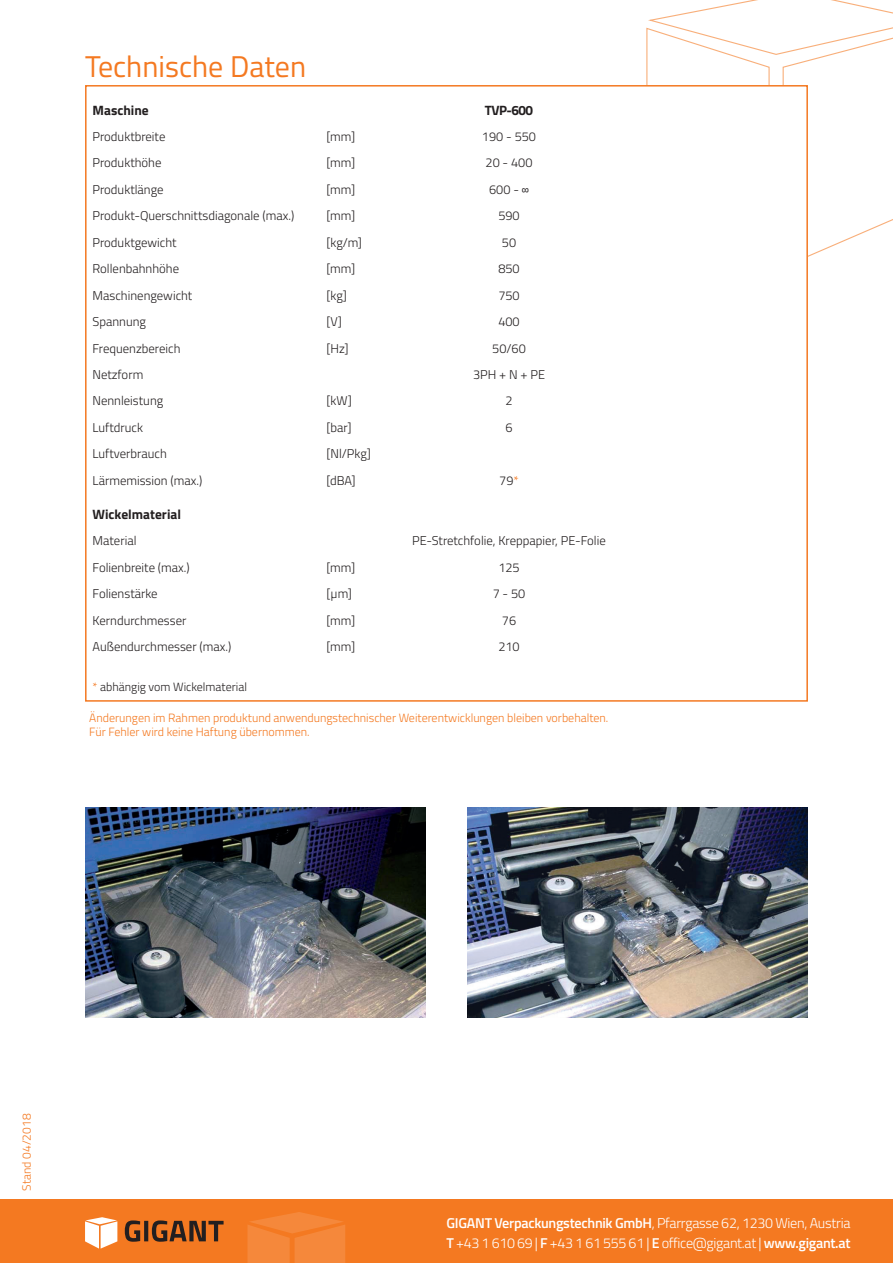
<style>
.page{position:relative;width:893px;height:1263px;background:#fff}
.page>*{position:absolute;margin:0;border:0;box-sizing:border-box;transform-origin:0 0}
.t1{font:30px "Titillium Web";color:#f47921}
.t2{font:300 14.25px/19.5px "Titillium Web";letter-spacing:-.02em;color:#fff}
.t3{font:700 13.5px "Titillium Web";color:#231f20}
.t4{font:300 12.75px "Titillium Web";color:#231f20}
.t5{font:300 12px/14.4px "Titillium Web";color:#f47921}
.t6{font:300 12px "Titillium Web";color:#231f20}
.s1{color:#f47921}
.s2{font-weight:600}
</style>
<div class="page">
<div style="left:0;top:1199px;width:893px;height:64px;background:#f47921"></div>
<svg style="left:646px;top:0;width:247px;height:257px"></svg>
<svg style="left:247px;top:1212px;width:98px;height:51px"></svg>
<svg style="left:125px;top:1220px;width:99px;height:22px"></svg>
<svg style="left:85px;top:1217px;width:32px;height:31px"></svg>
<div style="left:86px;top:86px;width:721px;height:615px;background:#fff"></div>
<img style="left:85px;top:808px;width:340px;height:210px">
<img style="left:468px;top:808px;width:340px;height:210px">
<h1 class="t1" style="left:85px;top:44px;width:223px">Technische Daten</h1>
<p class="t3" style="left:93px;top:100px;width:58px">Maschine</p>
<p class="t3" style="left:485px;top:100px;width:50px">TVP-600</p>
<p class="t4" style="left:93px;top:127px;width:74px">Produktbreite</p>
<p class="t4" style="left:326px;top:127px;width:30px">[mm]</p>
<p class="t4" style="left:482px;top:127px;width:56px">190 - 550</p>
<p class="t4" style="left:93px;top:154px;width:70px">Produkthöhe</p>
<p class="t4" style="left:326px;top:154px;width:30px">[mm]</p>
<p class="t4" style="left:486px;top:154px;width:48px">20 - 400</p>
<p class="t4" style="left:93px;top:180px;width:73px">Produktlänge</p>
<p class="t4" style="left:326px;top:180px;width:30px">[mm]</p>
<p class="t4" style="left:489px;top:180px;width:41px">600 - ∞</p>
<p class="t4" style="left:93px;top:207px;width:203px">Produkt-Querschnittsdiagonale (max.)</p>
<p class="t4" style="left:326px;top:207px;width:30px">[mm]</p>
<p class="t4" style="left:498px;top:207px;width:23px">590</p>
<p class="t4" style="left:93px;top:233px;width:86px">Produktgewicht</p>
<p class="t4" style="left:326px;top:233px;width:37px">[kg/m]</p>
<p class="t4" style="left:502px;top:233px;width:16px">50</p>
<p class="t4" style="left:93px;top:260px;width:88px">Rollenbahnhöhe</p>
<p class="t4" style="left:326px;top:260px;width:30px">[mm]</p>
<p class="t4" style="left:498px;top:260px;width:23px">850</p>
<p class="t4" style="left:93px;top:286px;width:101px">Maschinengewicht</p>
<p class="t4" style="left:326px;top:286px;width:22px">[kg]</p>
<p class="t4" style="left:498px;top:286px;width:23px">750</p>
<p class="t4" style="left:93px;top:312px;width:55px">Spannung</p>
<p class="t4" style="left:326px;top:312px;width:17px">[V]</p>
<p class="t4" style="left:498px;top:312px;width:23px">400</p>
<p class="t4" style="left:93px;top:339px;width:89px">Frequenzbereich</p>
<p class="t4" style="left:326px;top:339px;width:24px">[Hz]</p>
<p class="t4" style="left:492px;top:339px;width:35px">50/60</p>
<p class="t4" style="left:93px;top:365px;width:52px">Netzform</p>
<p class="t4" style="left:473px;top:365px;width:73px">3PH + N + PE</p>
<p class="t4" style="left:93px;top:392px;width:72px">Nennleistung</p>
<p class="t4" style="left:326px;top:392px;width:27px">[kW]</p>
<p class="t4" style="left:505px;top:392px;width:9px">2</p>
<p class="t4" style="left:93px;top:418px;width:52px">Luftdruck</p>
<p class="t4" style="left:326px;top:418px;width:27px">[bar]</p>
<p class="t4" style="left:505px;top:418px;width:9px">6</p>
<p class="t4" style="left:93px;top:445px;width:76px">Luftverbrauch</p>
<p class="t4" style="left:326px;top:445px;width:46px">[Nl/Pkg]</p>
<p class="t4" style="left:93px;top:471px;width:111px">Lärmemission (max.)</p>
<p class="t4" style="left:326px;top:471px;width:31px">[dBA]</p>
<p class="t4" style="left:499px;top:471px;width:21px">79<span class="s1">*</span></p>
<p class="t3" style="left:93px;top:504px;width:90px">Wickelmaterial</p>
<p class="t4" style="left:93px;top:532px;width:46px">Material</p>
<p class="t4" style="left:412px;top:532px;width:195px">PE-Stretchfolie, Kreppapier, PE-Folie</p>
<p class="t4" style="left:93px;top:558px;width:99px">Folienbreite (max.)</p>
<p class="t4" style="left:326px;top:558px;width:30px">[mm]</p>
<p class="t4" style="left:498px;top:558px;width:23px">125</p>
<p class="t4" style="left:93px;top:584px;width:67px">Folienstärke</p>
<p class="t4" style="left:326px;top:584px;width:27px">[µm]</p>
<p class="t4" style="left:493px;top:584px;width:34px">7 - 50</p>
<p class="t4" style="left:93px;top:611px;width:96px">Kerndurchmesser</p>
<p class="t4" style="left:326px;top:611px;width:30px">[mm]</p>
<p class="t4" style="left:502px;top:611px;width:16px">76</p>
<p class="t4" style="left:93px;top:637px;width:140px">Außendurchmesser (max.)</p>
<p class="t4" style="left:326px;top:637px;width:30px">[mm]</p>
<p class="t4" style="left:498px;top:637px;width:23px">210</p>
<p class="t6" style="left:93px;top:678px;width:156px"><span class="s1">*</span> abhängig vom Wickelmaterial</p>
<p class="t5" style="left:89px;top:710px;width:521px">Änderungen im Rahmen produktund anwendungstechnischer Weiterentwicklungen bleiben vorbehalten.<br>Für Fehler wird keine Haftung übernommen.</p>
<p class="t5" style="left:19px;top:1191px;width:78px;rotate:-90deg">Stand 04/2018</p>
<p class="t2" style="left:446px;top:1213px;width:405px"><span class="s2">GIGANT Verpackungstechnik GmbH</span>, Pfarrgasse 62, 1230 Wien, Austria<br><span class="s2">T</span> +43 1 610 69 | <span class="s2">F</span> +43 1 61 555 61 | <span class="s2">E</span> office@gigant.at | <span class="s2">www.gigant.at</span></p>
</div>
